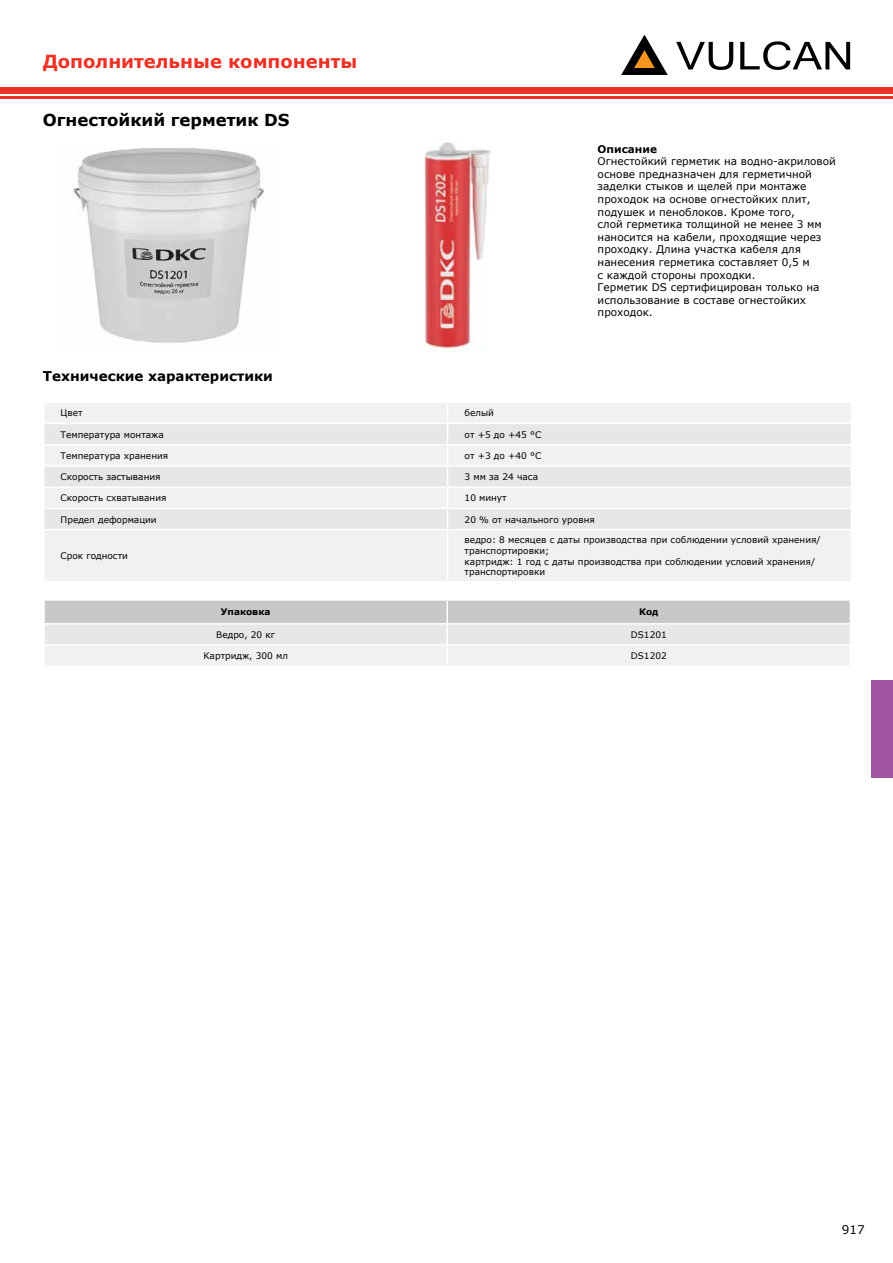
<style>
.page{position:relative;width:893px;height:1263px;background:#fff}
.page>*{position:absolute;margin:0;border:0;box-sizing:border-box;transform-origin:0 0}
.t1{font:700 18px "Verdana";color:#ee3124}
.t2{font:700 16.5px "Verdana";color:#000}
.t3{font:700 13.5px "Verdana";color:#000}
.t4{font:12px "Verdana";color:#000}
.t5{font:10.5px/12.6px "Verdana";color:#000}
.t6{font:700 10.5px "Verdana";color:#000}
.t7{font:9px/10.8px "Verdana";color:#000}
.t8{font:700 9px "Verdana";color:#000}
</style>
<div class="page">
<svg style="left:0;top:87px;width:3px;height:12px"></svg>
<div style="left:2px;top:87px;width:891px;height:6px;background:#ee3124"></div>
<hr style="left:2px;top:96px;width:891px;height:3px;background:#ee3124">
<svg style="left:676px;top:41px;width:174px;height:29px"></svg>
<svg style="left:621px;top:35px;width:47px;height:40px"></svg>
<div style="left:872px;top:680px;width:21px;height:98px;background:#a154a1"></div>
<svg style="left:44px;top:600px;width:806px;height:65px"></svg>
<div style="left:45px;top:531px;width:806px;height:50px;background:#f1f1f2"></div>
<svg style="left:44px;top:403px;width:807px;height:126px"></svg>
<hr style="left:447px;top:530px;width:1px;height:51px;background:#fff">
<img style="left:73px;top:148px;width:191px;height:195px">
<img style="left:424px;top:142px;width:67px;height:209px">
<h1 class="t1" style="left:43px;top:48px;width:316px">Дополнительные компоненты</h1>
<h2 class="t2" style="left:43px;top:109px;width:248px">Огнестойкий герметик DS</h2>
<p class="t6" style="left:598px;top:141px;width:61px">Описание</p>
<p class="t5" style="left:598px;top:155px;width:240px">Огнестойкий герметик на водно-акриловой основе предназначен для герметичной заделки стыков и щелей при монтаже проходок на основе огнестойких плит, подушек и пеноблоков. Кроме того,<br>слой герметика толщиной не менее 3 мм наносится на кабели, проходящие через проходку. Длина участка кабеля для нанесения герметика составляет 0,5 м<br>с каждой стороны проходки.<br>Герметик DS сертифицирован только на использование в составе огнестойких проходок.</p>
<p class="t3" style="left:43px;top:367px;width:231px">Технические характеристики</p>
<p class="t7" style="left:61px;top:407px;width:24px">Цвет</p>
<p class="t7" style="left:465px;top:407px;width:31px">белый</p>
<p class="t7" style="left:61px;top:429px;width:105px">Температура монтажа</p>
<p class="t7" style="left:465px;top:429px;width:78px">от +5 до +45 °С</p>
<p class="t7" style="left:61px;top:450px;width:109px">Температура хранения</p>
<p class="t7" style="left:465px;top:450px;width:78px">от +3 до +40 °С</p>
<p class="t7" style="left:61px;top:471px;width:101px">Скорость застывания</p>
<p class="t7" style="left:465px;top:471px;width:75px">3 мм за 24 часа</p>
<p class="t7" style="left:61px;top:492px;width:107px">Скорость схватывания</p>
<p class="t7" style="left:465px;top:492px;width:44px">10 минут</p>
<p class="t7" style="left:61px;top:514px;width:98px">Предел деформации</p>
<p class="t7" style="left:465px;top:514px;width:132px">20 % от начального уровня</p>
<p class="t7" style="left:61px;top:550px;width:69px">Срок годности</p>
<p class="t7" style="left:465px;top:534px;width:357px">ведро: 8 месяцев с даты производства при соблюдении условий хранения/ транспортировки;<br>картридж: 1 год с даты производства при соблюдении условий хранения/ транспортировки</p>
<p class="t8" style="left:221px;top:606px;width:51px">Упаковка</p>
<p class="t8" style="left:639px;top:606px;width:21px">Код</p>
<p class="t7" style="left:216px;top:629px;width:60px">Ведро, 20 кг</p>
<p class="t7" style="left:631px;top:629px;width:37px">DS1201</p>
<p class="t7" style="left:203px;top:650px;width:86px">Картридж, 300 мл</p>
<p class="t7" style="left:631px;top:650px;width:37px">DS1202</p>
<p class="t4" style="left:842px;top:1221px;width:24px">917</p>
</div>
